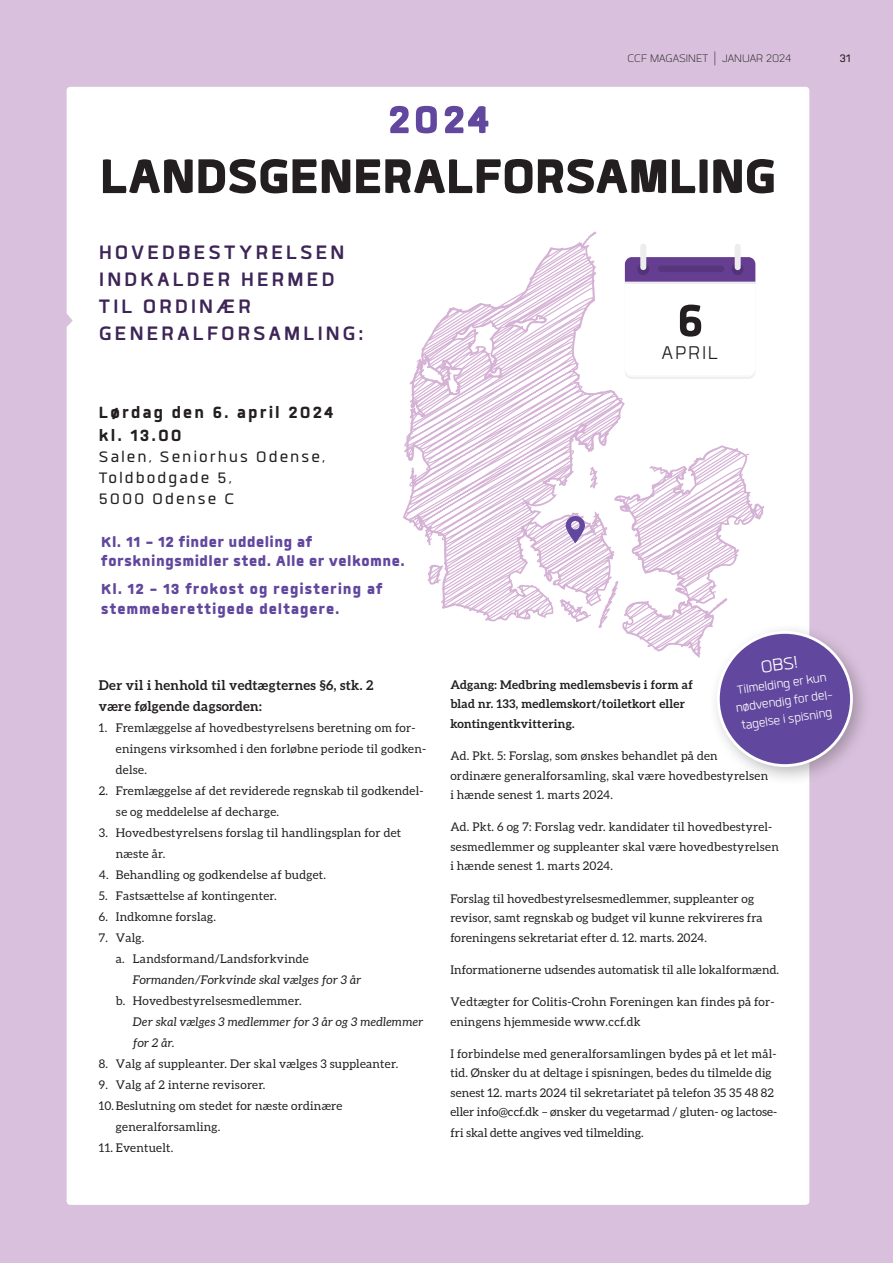
<style>
.page{position:relative;width:893px;height:1263px;background:#d9c1dd}
.page>*{position:absolute;margin:0;border:0;box-sizing:border-box;transform-origin:0 0}
.t1{font:900 67.5px "Quan";letter-spacing:-.005em;color:#231f20}
.t2{font:800 62.85px "Quan";color:#231f20}
.t3{font:900 54px "Quan";color:#61479d}
.t4{font:700 27px/27px "Quan";letter-spacing:.095em;color:#3d2557}
.t5{font:300 25.5px "Quan";letter-spacing:.07em;color:#231f20}
.t6{font:300 23.7px "Quan";color:#fff}
.t7{font:800 22.5px/22.5px "Quan";letter-spacing:.095em;color:#231f20}
.t8{font:21px/21px "Quan";letter-spacing:.095em;color:#231f20}
.t9{font:900 20.25px/19.5px "Quan";letter-spacing:.025em;color:#61479d}
.t10{font:900 20.25px/19.5px "Quan";letter-spacing:.045em;color:#61479d}
.t11{font:300 16.35px/17.7px "Quan";color:#fff}
.t12{font:300 15px "Quan";color:#231f20}
.t13{font:15px "Quan";color:#231f20}
.t14{font:700 13.5px/21px "Aleo";letter-spacing:.025em;color:#231f20}
.t15{font:12px/19.5px "Aleo";letter-spacing:.02em;color:#231f20}
.t16{font:700 12px/19.5px "Aleo";letter-spacing:.02em;color:#231f20}
.t17{font:italic 12px/21px "Aleo";letter-spacing:.02em;color:#231f20}
.t18{font:12px "Aleo";color:#231f20}
.s1{font-size:22.5px}
</style>
<div class="page">
<div style="left:67px;top:87px;width:742px;height:1118px;background:#fff"></div>
<svg style="left:404px;top:231px;width:360px;height:427px"></svg>
<hr style="left:625px;top:282px;width:130px;height:1px;background:#ededed">
<div style="left:637px;top:263px;width:12px;height:12px;background:#533377;border-radius:50%"></div>
<div style="left:640px;top:244px;width:6px;height:26px;background:#ededed;border-radius:3px"></div>
<div style="left:732px;top:263px;width:11px;height:12px;background:#533377;border-radius:50%"></div>
<div style="left:735px;top:244px;width:6px;height:26px;background:#ededed;border-radius:3px"></div>
<div style="left:658px;top:265px;width:66px;height:7px;background:#57367d;border-radius:3px"></div>
<div style="left:708px;top:622px;width:165px;height:165px;background:#231f20;opacity:.3"></div>
<div style="left:718px;top:632px;width:133px;height:133px;background:#61479d;border-radius:50%"></div>
<div style="left:717px;top:631px;width:136px;height:136px;border:3px solid #fff;border-radius:50%"></div>
<h3 class="t3" style="left:388px;top:92px;width:103px">2024</h3>
<p class="t12" style="left:628px;top:52px;width:165px">CCF MAGASINET <span class="s1">|</span> JANUAR 2024</p>
<p class="t13" style="left:840px;top:52px;width:12px">31</p>
<h1 class="t1" style="left:100px;top:142px;width:678px">LANDSGENERALFORSAMLING</h1>
<h3 class="t4" style="left:99px;top:239px;width:266px">HOVEDBESTYRELSEN<br>INDKALDER HERMED<br>TIL ORDINÆR<br>GENERALFORSAMLING:</h3>
<h3 class="t7" style="left:99px;top:401px;width:237px">Lørdag den 6. april 2024 kl. 13.00</h3>
<h3 class="t8" style="left:99px;top:446px;width:228px">Salen, Seniorhus Odense,<br>Toldbodgade 5,<br>5000 Odense C</h3>
<h3 class="t9" style="left:101px;top:531px;width:305px">Kl. 11 - 12 finder uddeling af forskningsmidler sted. Alle er velkomne.</h3>
<h3 class="t10" style="left:101px;top:579px;width:283px">Kl. 12 - 13 frokost og registering af stemmeberettigede deltagere.</h3>
<p class="t14" style="left:99px;top:674px;width:276px">Der vil i henhold til vedtægternes §6, stk. 2 være følgende dagsorden:</p>
<p class="t15" style="left:116px;top:717px;width:312px;line-height:21px;text-indent:-17px">1. Fremlæggelse af hovedbestyrelsens beretning om for&shy;eningens virksomhed i den forløbne periode til godken&shy;delse.</p>
<p class="t15" style="left:116px;top:780px;width:309px;line-height:21px;text-indent:-17px">2. Fremlæggelse af det reviderede regnskab til godkendel&shy;se og meddelelse af decharge.</p>
<p class="t15" style="left:116px;top:822px;width:287px;line-height:21px;text-indent:-17px">3. Hovedbestyrelsens forslag til handlingsplan for det næste år.</p>
<p class="t15" style="left:99px;top:865px;width:229px">4. Behandling og godkendelse af budget.</p>
<p class="t15" style="left:99px;top:886px;width:179px">5. Fastsættelse af kontingenter.</p>
<p class="t15" style="left:99px;top:907px;width:119px">6. Indkomne forslag.</p>
<p class="t15" style="left:116px;top:927px;width:194px;line-height:21px;text-indent:-17px">7. Valg.<br>a. Landsformand/Landsforkvinde</p>
<p class="t17" style="left:133px;top:969px;width:230px">Formanden/Forkvinde skal vælges for 3 år</p>
<p class="t15" style="left:116px;top:991px;width:187px">b. Hovedbestyrelsesmedlemmer.</p>
<p class="t17" style="left:133px;top:1011px;width:292px">Der skal vælges 3 medlemmer for 3 år og 3 medlemmer for 2 år.</p>
<p class="t15" style="left:99px;top:1054px;width:301px">8. Valg af suppleanter. Der skal vælges 3 suppleanter.</p>
<p class="t15" style="left:99px;top:1075px;width:168px">9. Valg af 2 interne revisorer.</p>
<p class="t15" style="left:99px;top:1096px;width:245px">10.Beslutning om stedet for næste ordinære</p>
<p class="t15" style="left:116px;top:1117px;width:106px">generalforsamling.</p>
<p class="t15" style="left:99px;top:1138px;width:76px">11. Eventuelt.</p>
<h2 class="t2" style="left:677px;top:290px;width:27px">6</h2>
<h3 class="t5" style="left:662px;top:341px;width:58px">APRIL</h3>
<h3 class="t6" style="left:759px;top:656px;width:39px;rotate:-8deg">OBS!</h3>
<h3 class="t11" style="left:732px;top:681px;width:102px;rotate:-8deg">Tilmelding er kun nødvendig for del&shy;tagelse i spisning</h3>
<p class="t16" style="left:450px;top:674px;width:244px">Adgang: Medbring medlemsbevis i form af blad nr. 133, medlemskort/toiletkort eller kontingentkvittering.</p>
<p class="t15" style="left:450px;top:746px;width:319px">Ad. Pkt. 5: Forslag, som ønskes behandlet på den ordinære generalforsamling, skal være hovedbestyrelsen i hænde senest 1. marts 2024.</p>
<p class="t15" style="left:450px;top:817px;width:330px">Ad. Pkt. 6 og 7: Forslag vedr. kandidater til hovedbestyrel&shy;sesmedlemmer og suppleanter skal være hovedbestyrelsen i hænde senest 1. marts 2024.</p>
<p class="t15" style="left:450px;top:888px;width:314px">Forslag til hovedbestyrelsesmedlemmer, suppleanter og revisor, samt regnskab og budget vil kunne rekvireres fra foreningens sekretariat efter d. 12. marts. 2024.</p>
<p class="t15" style="left:450px;top:960px;width:330px">Informationerne udsendes automatisk til alle lokalformænd.</p>
<p class="t15" style="left:450px;top:992px;width:326px">Vedtægter for Colitis-Crohn Foreningen kan findes på for&shy;eningens hjemmeside www.ccf.dk</p>
<p class="t15" style="left:450px;top:1044px;width:328px">I forbindelse med generalforsamlingen bydes på et let mål&shy;tid. Ønsker du at deltage i spisningen, bedes du tilmelde dig senest 12. marts 2024 til sekretariatet på telefon 35 35 48 82 eller info@ccf.dk – ønsker du vegetarmad / gluten- og lactose-</p>
<p class="t18" style="left:450px;top:1126px;width:195px">fri skal dette angives ved tilmelding.</p>
</div>
